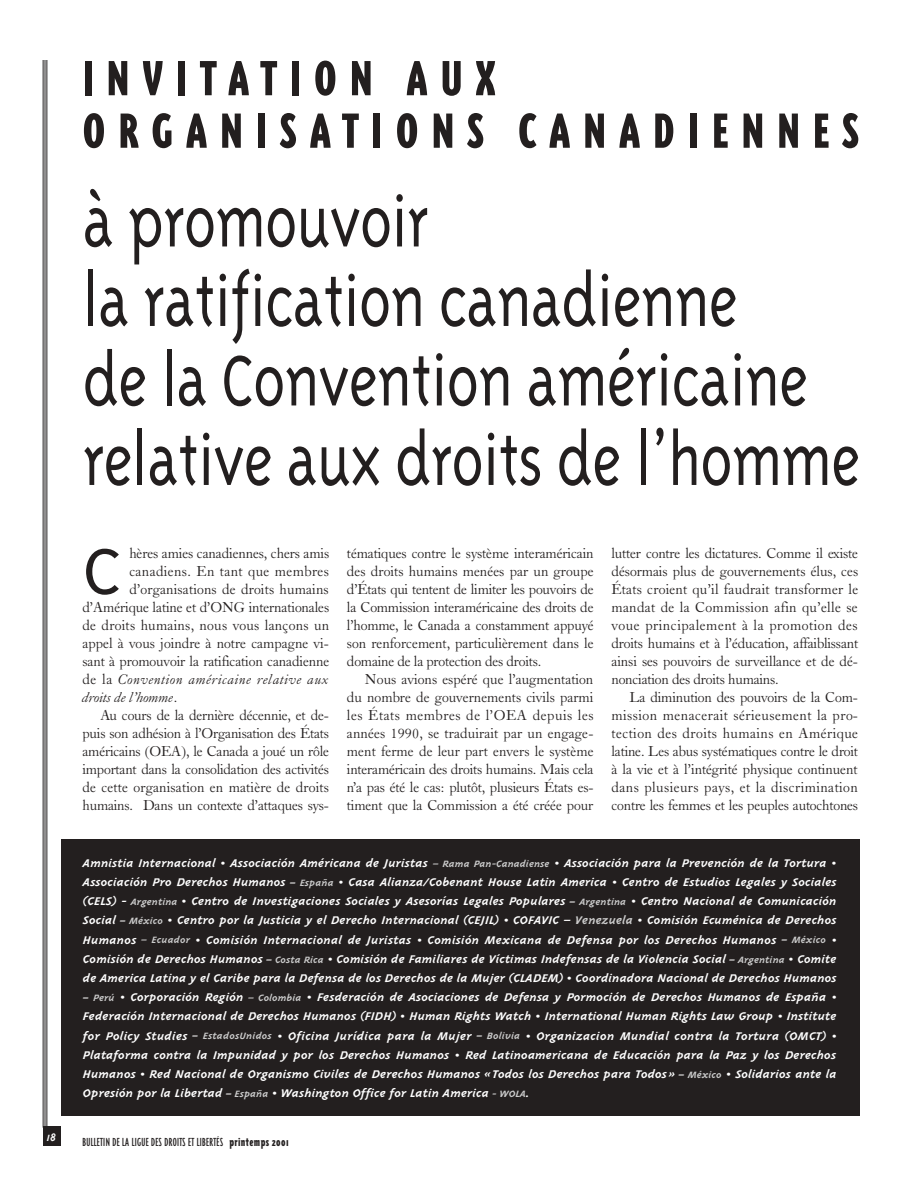
<style>
.page{position:relative;width:918px;height:1188px;background:#fff}
.page>*{position:absolute;margin:0;border:0;box-sizing:border-box;transform-origin:0 0}
.t1{font:300 81.9px/79.5px "Triplex";letter-spacing:-.015em;color:#231f1f;scale:.83 1}
.t2{font:300 74.25px "Triplex";color:#231f1f;scale:1.1 1}
.t3{font:900 57px/52.5px "Triplex Cond";letter-spacing:.23em;color:#231f1f}
.t4{font:15.3px/18px "Caslon Old Face BT";letter-spacing:-.01em;color:#231f1f;text-align:justify}
.t5{font:15.3px "Caslon Old Face BT";letter-spacing:.01em;color:#231f1f}
.t6{font:italic 15.3px "Caslon Old Face BT";letter-spacing:.04em;color:#231f1f}
.t7{font:15.3px "Caslon Old Face BT";letter-spacing:.015em;color:#231f1f}
.t8{font:15.3px "Caslon Old Face BT";letter-spacing:.02em;color:#231f1f}
.t9{font:italic 15.3px "Caslon Old Face BT";color:#231f1f}
.t10{font:13.5px "Triplex Cond";letter-spacing:.025em;color:#231f1f}
.t11{font:italic 700 13.5px "Triplex";color:#fff;scale:.9 1}
.t12{font:italic 700 12.75px/19.2px "Triplex";color:#fff;text-align:justify;scale:1.1 1}
.s1{font-style:normal}
.s2{font-size:10.5px;color:#ccc}
.s3{font-size:10.5px}
.s4{color:#ccc}
.s5{font-weight:900;font-size:12.75px}
</style>
<div class="page">
<hr style="left:46px;top:60px;width:1px;height:1068px;background:#231f1f">
<hr style="left:45px;top:60px;width:1px;height:1068px;background:#231f1f">
<hr style="left:43px;top:60px;width:1px;height:1068px;background:#231f1f">
<div style="left:43px;top:1126px;width:18px;height:20px;background:#231f1f"></div>
<div style="left:61px;top:840px;width:799px;height:276px;background:#231f1f"></div>
<h3 class="t3" style="left:82px;top:53px;width:778px">INVITATION AUX<br>ORGANISATIONS CANADIENNES</h3>
<h1 class="t1" style="left:82px;top:187px;width:939px">à promouvoir<br>la ratification canadienne<br>de la Convention américaine relative aux droits de l’homme</h1>
<h2 class="t2" style="left:82px;top:541px;width:37px">C</h2>
<p class="t4" style="left:129px;top:545px;width:201px">hères amies canadiennes, chers amis</p>
<p class="t8" style="left:129px;top:565px;width:201px">canadiens. En tant que membres</p>
<p class="t5" style="left:129px;top:583px;width:201px">d’organisations de droits humains</p>
<p class="t4" style="left:82px;top:599px;width:248px">d’Amérique latine et d’ONG internationales</p>
<p class="t7" style="left:82px;top:619px;width:248px">de droits humains, nous vous lançons un</p>
<p class="t4" style="left:82px;top:635px;width:248px">appel à vous joindre à notre campagne vi-</p>
<p class="t4" style="left:82px;top:653px;width:248px">sant à promouvoir la ratification canadienne</p>
<p class="t6" style="left:82px;top:673px;width:248px"><span class="s1">de la</span> Convention américaine relative aux</p>
<p class="t9" style="left:82px;top:691px;width:96px">droits de l’homme<span class="s1">.</span></p>
<p class="t4" style="left:100px;top:707px;width:230px">Au cours de la dernière décennie, et de-</p>
<p class="t4" style="left:82px;top:725px;width:248px">puis son adhésion à l’Organisation des États</p>
<p class="t4" style="left:82px;top:743px;width:248px">américains (OEA), le Canada a joué un rôle</p>
<p class="t4" style="left:82px;top:761px;width:248px">important dans la consolidation des activités</p>
<p class="t5" style="left:82px;top:781px;width:248px">de cette organisation en matière de droits</p>
<p class="t4" style="left:82px;top:797px;width:248px">humains. Dans un contexte d’attaques sys-</p>
<p class="t4" style="left:347px;top:545px;width:248px">tématiques contre le système interaméricain des droits humains menées par un groupe d’États qui tentent de limiter les pouvoirs de la Commission interaméricaine des droits de l’homme, le Canada a constamment appuyé son renforcement, particulièrement dans le domaine de la protection des droits.</p>
<p class="t4" style="left:347px;top:671px;width:248px;text-indent:18px">Nous avions espéré que l’augmentation du nombre de gouvernements civils parmi les États membres de l’OEA depuis les années 1990, se traduirait par un engage&shy;ment ferme de leur part envers le système interaméricain des droits humains. Mais cela n’a pas été le cas: plutôt, plusieurs États es&shy;timent que la Commission a été créée pour</p>
<p class="t4" style="left:612px;top:545px;width:248px">lutter contre les dictatures. Comme il existe désormais plus de gouvernements élus, ces États croient qu’il faudrait transformer le mandat de la Commission afin qu’elle se voue principalement à la promotion des droits humains et à l’éducation, affaiblissant ainsi ses pouvoirs de surveillance et de dé&shy;nonciation des droits humains.</p>
<p class="t4" style="left:612px;top:689px;width:248px;text-indent:18px">La diminution des pouvoirs de la Com&shy;mission menacerait sérieusement la pro&shy;tection des droits humains en Amérique latine. Les abus systématiques contre le droit à la vie et à l’intégrité physique continuent dans plusieurs pays, et la discrimination contre les femmes et les peuples autochtones</p>
<p class="t12" style="left:83px;top:854px;width:687px">Amnistia Internacional • Associación Américana de Juristas <span class="s2">– Rama Pan-Canadiense</span> • Associación para la Prevención de la Tortura • Associación Pro Derechos Humanos <span class="s3">–</span> <span class="s2">España</span> • Casa Alianza/Cobenant House Latin America • Centro de Estudios Legales y Sociales (CELS) - <span class="s2">Argentina</span> • Centro de Investigaciones Sociales y Asesorías Legales Populares <span class="s3">–</span> <span class="s2">Argentina</span> • Centro Nacional de Comunicación Social <span class="s3">–</span> <span class="s2">México</span> • Centro por la Justicia y el Derecho Internacional (CEJIL) • COFAVIC – <span class="s4">Venezuela</span> • Comisión Ecuménica de Derechos Humanos <span class="s2">– Ecuador</span> • Comisión Internacional de Juristas • Comisión Mexicana de Defensa por los Derechos Humanos <span class="s3">–</span> <span class="s2">México</span> • Comisión de Derechos Humanos <span class="s3">–</span> <span class="s2">Costa Rica</span> • Comisión de Familiares de Víctimas Indefensas de la Violencia Social <span class="s3">–</span> <span class="s2">Argentina</span> • Comite de America Latina y el Caribe para la Defensa de los Derechos de la Mujer (CLADEM) • Coordinadora Nacional de Derechos Humanos</p>
<p class="t12" style="left:83px;top:988px;width:687px"><span class="s3">–</span> <span class="s2">Perú</span> • Corporación Región <span class="s2">– Colombia</span> • Fesderación de Asociaciones de Defensa y Pormoción de Derechos Humanos de España • Federación Internacional de Derechos Humanos (FIDH) • Human Rights Watch • International Human Rights Law Group • Institute for Policy Studies <span class="s3">–</span> <span class="s2">EstadosUnidos</span> • Oficina Jurídica para la Mujer <span class="s3">–</span> <span class="s2">Bolivia</span> • Organizacion Mundial contra la Tortura (OMCT) • Plataforma contra la Impunidad y por los Derechos Humanos • Red Latinoamericana de Educación para la Paz y los Derechos Humanos • Red Nacional de Organismo Civiles de Derechos Humanos «Todos los Derechos para Todos» <span class="s3">–</span> <span class="s2">México</span> • Solidarios ante la Opresión por la Libertad <span class="s3">–</span> <span class="s2">España</span> • Washington Office for Latin America <span class="s2">- WOLA</span>.</p>
<p class="t11" style="left:47px;top:1131px;width:12px">18</p>
<p class="t10" style="left:82px;top:1136px;width:208px">BULLETIN DE LA LIGUE DES DROITS ET LIBERTÉS <span class="s5">printemps 2001</span></p>
</div>
